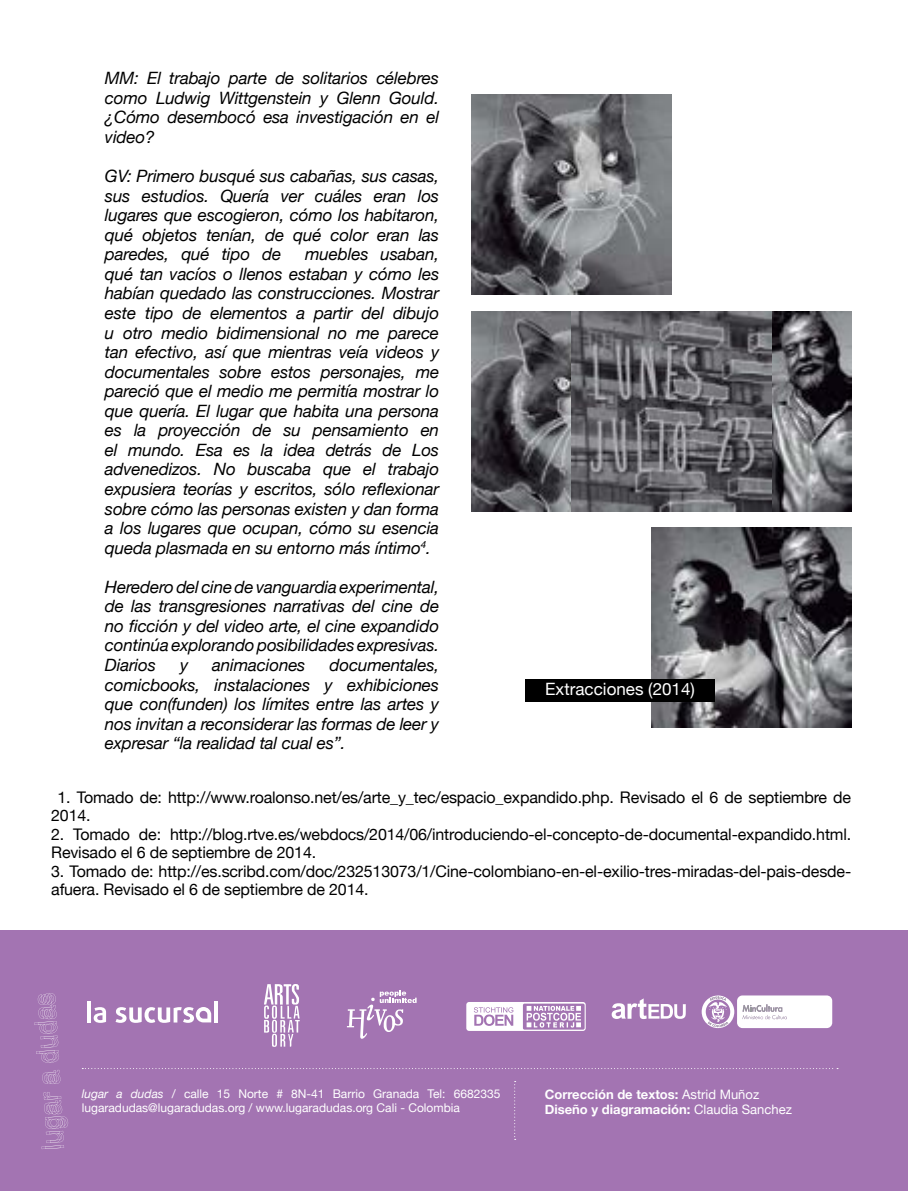
<style>
.page{position:relative;width:908px;height:1191px;background:#fff}
.page>*{position:absolute;margin:0;border:0;box-sizing:border-box;transform-origin:0 0}
.t1{font:italic 17px/19.6px "Helvetica Neue";letter-spacing:-.01em;color:#000;text-align:justify}
.t2{font:17px "Helvetica Neue";color:#fff}
.t3{font:16px/18.4px "Helvetica Neue";letter-spacing:-.01em;color:#000}
.t4{font:700 13px/15.6px "Helvetica Neue";color:#fff}
.t5{font:12px/14.4px "Helvetica Neue";color:#fff}
.s1{font-style:italic}
.s2{font-weight:400}
</style>
<div class="page">
<div style="left:0;top:930px;width:907px;height:261px;background:#a374b2"></div>
<svg style="left:82px;top:1068px;width:755px;height:1px"></svg>
<svg style="left:514px;top:1081px;width:1px;height:56px"></svg>
<svg style="left:42px;top:1092px;width:26px;height:57px"></svg>
<svg style="left:34px;top:993px;width:25px;height:69px"></svg>
<svg style="left:42px;top:1070px;width:18px;height:14px"></svg>
<svg style="left:347px;top:990px;width:69px;height:48px"></svg>
<svg style="left:264px;top:984px;width:35px;height:62px"></svg>
<svg style="left:466px;top:1002px;width:119px;height:29px"></svg>
<svg style="left:611px;top:998px;width:74px;height:21px"></svg>
<hr style="left:87px;top:1000px;width:4px;height:22px;background:#fff">
<svg style="left:94px;top:1007px;width:12px;height:15px"></svg>
<svg style="left:214px;top:1001px;width:3px;height:21px"></svg>
<svg style="left:115px;top:1007px;width:96px;height:15px"></svg>
<svg style="left:701px;top:995px;width:130px;height:33px;background:#e8dfeb"></svg>
<img style="left:471px;top:95px;width:200px;height:200px">
<img style="left:471px;top:311px;width:100px;height:200px">
<img style="left:650px;top:527px;width:200px;height:200px">
<img style="left:771px;top:311px;width:79px;height:200px">
<div style="left:525px;top:679px;width:189px;height:22px;background:#000"></div>
<img style="left:571px;top:311px;width:200px;height:200px">
<p class="t1" style="left:105px;top:68px;width:335px">MM: El trabajo parte de solitarios célebres como Ludwig Wittgenstein y Glenn Gould. ¿Cómo desembocó esa investigación en el video?</p>
<p class="t1" style="left:105px;top:166px;width:335px">GV: Primero busqué sus cabañas, sus casas, sus estudios. Quería ver cuáles eran los lugares que escogieron, cómo los habitaron, qué objetos tenían, de qué color eran las paredes, qué tipo de</p>
<p class="t1" style="left:105px;top:244px;width:335px;text-indent:200px">muebles usaban, qué tan vacíos o llenos estaban y cómo les habían quedado las construcciones. Mostrar este tipo de elementos a partir del dibujo u otro medio bidimensional no me parece tan efectivo, así que mientras veía videos y documentales sobre estos personajes, me pareció que el medio me permitía mostrar lo que quería. El lugar que habita una persona es la proyección de su pensamiento en el mundo. Esa es la idea detrás de Los advenedizos. No buscaba que el trabajo expusiera teorías y escritos, sólo reflexionar sobre cómo las personas existen y dan forma a los lugares que ocupan, cómo su esencia queda plasmada en su entorno más íntimo<sup>4</sup>.</p>
<p class="t1" style="left:105px;top:576px;width:335px">Heredero del cine de vanguardia experimental, de las transgresiones narrativas del cine de no ficción y del video arte, el cine expandido continúa explorando posibilidades expresivas.<br>Diarios</p>
<p class="t1" style="left:105px;top:655px;width:335px;text-indent:224px">documentales, comicbooks, instalaciones y exhibiciones que con(funden) los límites entre las artes y nos invitan a reconsiderar las formas de leer y expresar “la realidad tal cual es”.</p>
<p class="t3" style="left:51px;top:788px;width:801px;text-indent:6px">1. Tomado de: http://www.roalonso.net/es/arte_y_tec/espacio_expandido.php. Revisado el 6 de septiembre de<br>2014.</p>
<p class="t3" style="left:51px;top:824px;width:801px">2. Tomado de: http://blog.rtve.es/webdocs/2014/06/introduciendo-el-concepto-de-documental-expandido.html.<br>Revisado el 6 de septiembre de 2014.</p>
<p class="t3" style="left:51px;top:861px;width:801px">3. Tomado de: http://es.scribd.com/doc/232513073/1/Cine-colombiano-en-el-exilio-tres-miradas-del-pais-desde&shy;afuera. Revisado el 6 de septiembre de 2014.</p>
<p class="t1" style="left:180px;top:655px;width:10px">y</p>
<p class="t1" style="left:212px;top:655px;width:95px">animaciones</p>
<p class="t2" style="left:545px;top:679px;width:151px">Extracciones (2014)</p>
<p class="t5" style="left:82px;top:1085px;width:420px"><span class="s1">lugar a dudas</span> / calle 15 Norte # 8N-41 Barrio Granada Tel: 6682335 lugaradudas@lugaradudas.org / www.lugaradudas.org Cali - Colombia</p>
<p class="t4" style="left:544px;top:1086px;width:248px">Corrección de textos: <span class="s2">Astrid Muñoz<br></span>Diseño y diagramación: <span class="s2">Claudia Sanchez</span></p>
</div>
